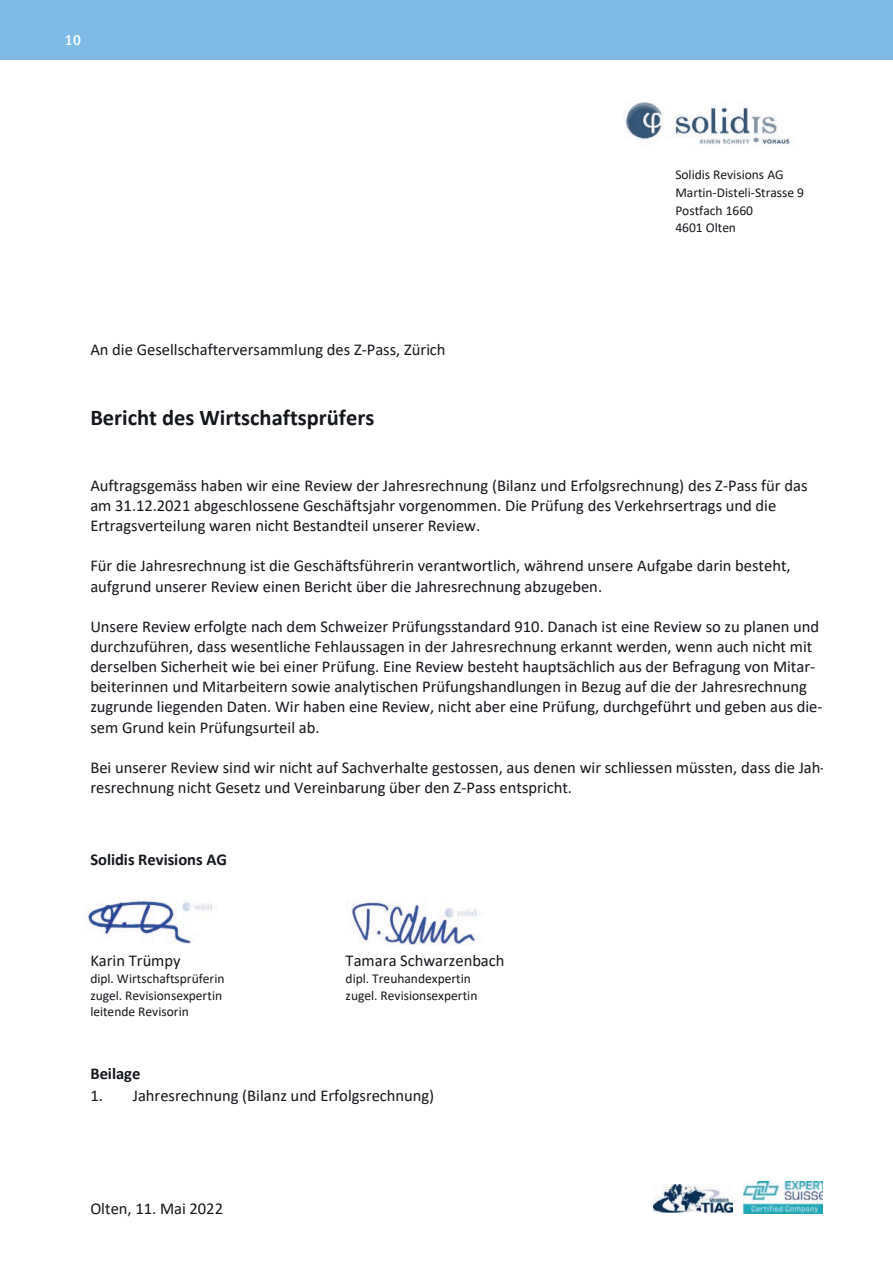
<style>
.page{position:relative;width:893px;height:1263px;background:#fff}
.page>*{position:absolute;margin:0;border:0;box-sizing:border-box;transform-origin:0 0}
.t1{font:700 22.5px "Calibri";color:#13161b}
.t2{font:16.5px/20.1px "Calibri";color:#13161b}
.t3{font:700 16.5px "Calibri";color:#13161b}
.t4{font:500 15px "Meta OT";color:#fff}
.t5{font:13.5px/17.7px "Calibri";color:#13161b}
</style>
<div class="page">
<div style="left:0;top:0;width:893px;height:60px;background:#7fb9e5"></div>
<img style="left:654px;top:1185px;width:78px;height:28px">
<img style="left:744px;top:1181px;width:79px;height:33px">
<img style="left:624px;top:102px;width:167px;height:45px">
<img style="left:85px;top:898px;width:127px;height:46px">
<img style="left:347px;top:898px;width:132px;height:47px">
<p class="t4" style="left:64px;top:30px;width:19px">10</p>
<p class="t2" style="left:90px;top:339px;width:357px">An die Gesellschafterversammlung des Z-Pass, Zürich</p>
<h1 class="t1" style="left:90px;top:402px;width:286px">Bericht des Wirtschaftsprüfers</h1>
<p class="t5" style="left:675px;top:166px;width:130px">Solidis Revisions AG<br>Martin-Disteli-Strasse 9<br>Postfach 1660<br>4601 Olten</p>
<p class="t2" style="left:90px;top:475px;width:719px">Auftragsgemäss haben wir eine Review der Jahresrechnung (Bilanz und Erfolgsrechnung) des Z-Pass für das am 31.12.2021 abgeschlossene Geschäftsjahr vorgenommen. Die Prüfung des Verkehrsertrags und die<br>Ertragsverteilung waren nicht Bestandteil unserer Review.</p>
<p class="t2" style="left:90px;top:555px;width:702px">Für die Jahresrechnung ist die Geschäftsführerin verantwortlich, während unsere Aufgabe darin besteht, aufgrund unserer Review einen Bericht über die Jahresrechnung abzugeben.</p>
<p class="t2" style="left:90px;top:616px;width:734px">Unsere Review erfolgte nach dem Schweizer Prüfungsstandard 910. Danach ist eine Review so zu planen und durchzuführen, dass wesentliche Fehlaussagen in der Jahresrechnung erkannt werden, wenn auch nicht mit derselben Sicherheit wie bei einer Prüfung. Eine Review besteht hauptsächlich aus der Befragung von Mitar&shy;beiterinnen und Mitarbeitern sowie analytischen Prüfungshandlungen in Bezug auf die der Jahresrechnung zugrunde liegenden Daten. Wir haben eine Review, nicht aber eine Prüfung, durchgeführt und geben aus die&shy;sem Grund kein Prüfungsurteil ab.</p>
<p class="t2" style="left:90px;top:757px;width:736px">Bei unserer Review sind wir nicht auf Sachverhalte gestossen, aus denen wir schliessen müssten, dass die Jah&shy;resrechnung nicht Gesetz und Vereinbarung über den Z-Pass entspricht.</p>
<p class="t3" style="left:90px;top:848px;width:138px">Solidis Revisions AG</p>
<p class="t2" style="left:90px;top:950px;width:92px">Karin Trümpy</p>
<p class="t2" style="left:346px;top:950px;width:160px">Tamara Schwarzenbach</p>
<p class="t5" style="left:90px;top:970px;width:136px">dipl. Wirtschaftsprüferin</p>
<p class="t5" style="left:346px;top:970px;width:127px">dipl. Treuhandexpertin</p>
<p class="t5" style="left:90px;top:986px;width:133px">zugel. Revisionsexpertin</p>
<p class="t5" style="left:346px;top:986px;width:133px">zugel. Revisionsexpertin</p>
<p class="t5" style="left:90px;top:1003px;width:100px">leitende Revisorin</p>
<p class="t3" style="left:90px;top:1062px;width:52px">Beilage</p>
<p class="t2" style="left:90px;top:1085px;width:345px">1. Jahresrechnung (Bilanz und Erfolgsrechnung)</p>
<p class="t2" style="left:90px;top:1198px;width:134px">Olten, 11. Mai 2022</p>
</div>
